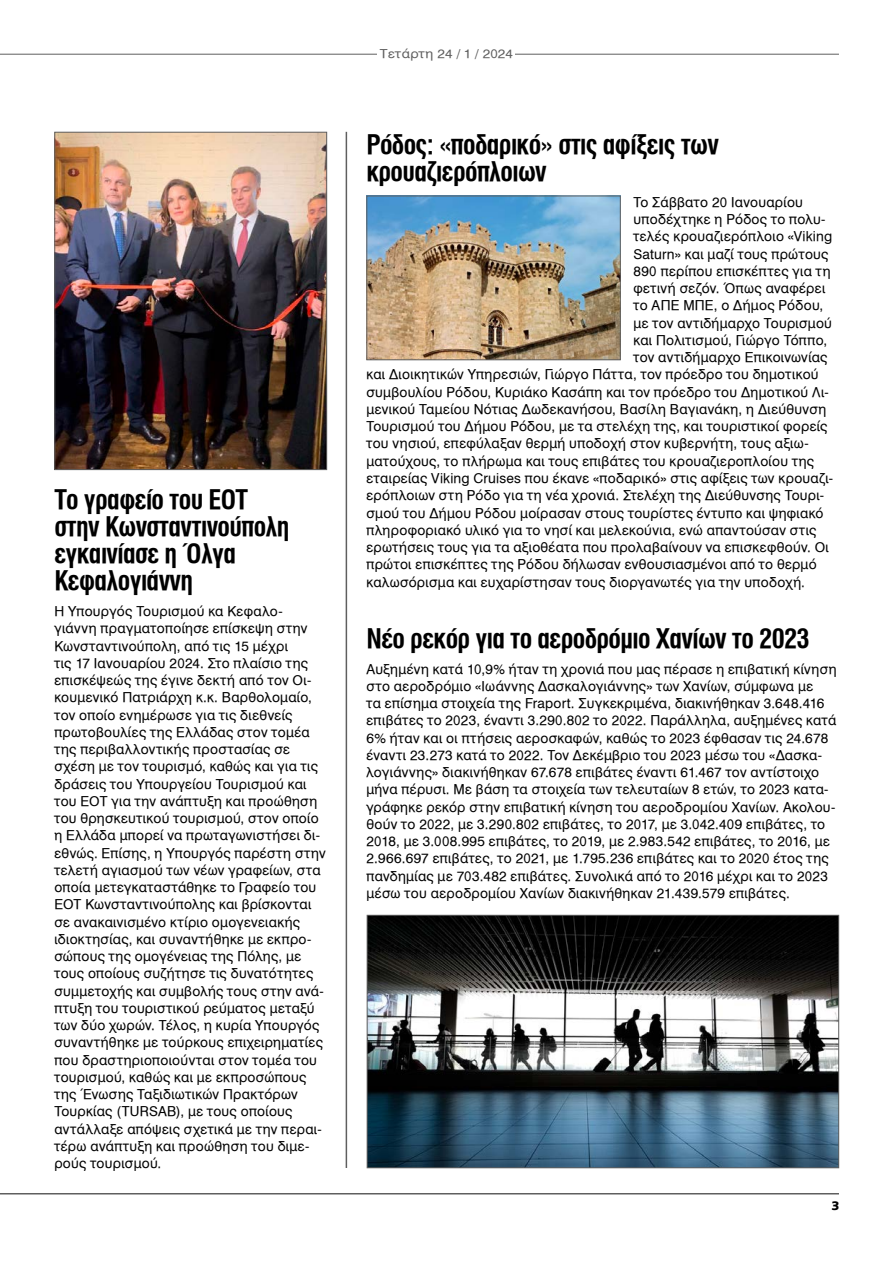
<style>
.page{position:relative;width:893px;height:1263px;background:#fff}
.page>*{position:absolute;margin:0;border:0;box-sizing:border-box;transform-origin:0 0}
.t1{font:27px/27px "UB Helvetica Cond Bold";letter-spacing:-.025em;color:#000}
.t2{font:13.5px/17.2px "UB Helvetica";letter-spacing:.02em;color:#000}
.t3{font:12.15px "UB Helvetica";letter-spacing:.025em;color:#5f5f5f;scale:1.11 1}
.t4{font:900 12.15px "PF Catalog";color:#000;scale:1.11 1}
</style>
<div class="page">
<hr style="left:0;top:54px;width:839px;height:1px;background:#5f5f5f">
<hr style="left:0;top:1193px;width:839px;height:1px;background:#5f5f5f">
<hr style="left:346px;top:132px;width:1px;height:1036px;background:#5f5f5f">
<img style="left:56px;top:134px;width:269px;height:334px">
<div style="left:54px;top:132px;width:273px;height:338px;border:1px solid #5f5f5f"></div>
<img style="left:368px;top:198px;width:251px;height:160px">
<div style="left:366px;top:196px;width:255px;height:164px;border:1px solid #5f5f5f"></div>
<img style="left:369px;top:917px;width:468px;height:249px">
<div style="left:367px;top:915px;width:472px;height:253px;border:1px solid #5f5f5f"></div>
<div style="left:378px;top:48px;width:137px;height:10px;background:#fff"></div>
<h1 class="t1" style="left:54px;top:487px;width:237px">Το γραφείο του ΕΟΤ στην Κωνσταντινούπολη εγκαινίασε η Όλγα<br>Κεφαλογιάννη</h1>
<p class="t2" style="left:54px;top:603px;width:273px">Η Υπουργός Τουρισμού κα Κεφαλο&shy;γιάννη πραγματοποίησε επίσκεψη στην Κωνσταντινούπολη, από τις 15 μέχρι<br>τις 17 Ιανουαρίου 2024. Στο πλαίσιο της επισκέψεώς της έγινε δεκτή από τον Οι&shy;κουμενικό Πατριάρχη κ.κ. Βαρθολομαίο, τον οποίο ενημέρωσε για τις διεθνείς πρωτοβουλίες της Ελλάδας στον τομέα της περιβαλλοντικής προστασίας σε σχέση με τον τουρισμό, καθώς και για τις δράσεις του Υπουργείου Τουρισμού και του ΕΟΤ για την ανάπτυξη και προώθηση του θρησκευτικού τουρισμού, στον οποίο η Ελλάδα μπορεί να πρωταγωνιστήσει δι&shy;εθνώς. Επίσης, η Υπουργός παρέστη στην τελετή αγιασμού των νέων γραφείων, στα οποία μετεγκαταστάθηκε το Γραφείο του ΕΟΤ Κωνσταντινούπολης και βρίσκονται σε ανακαινισμένο κτίριο ομογενειακής ιδιοκτησίας, και συναντήθηκε με εκπρο&shy;σώπους της ομογένειας της Πόλης, με τους οποίους συζήτησε τις δυνατότητες συμμετοχής και συμβολής τους στην ανά&shy;πτυξη του τουριστικού ρεύματος μεταξύ των δύο χωρών. Τέλος, η κυρία Υπουργός συναντήθηκε με τούρκους επιχειρηματίες που δραστηριοποιούνται στον τομέα του τουρισμού, καθώς και με εκπροσώπους της Ένωσης Ταξιδιωτικών Πρακτόρων Τουρκίας (TURSAB), με τους οποίους αντάλλαξε απόψεις σχετικά με την περαι&shy;τέρω ανάπτυξη και προώθηση του διμε&shy;ρούς τουρισμού.</p>
<p class="t3" style="left:380px;top:47px;width:121px">Τετάρτη 24 / 1 / 2024</p>
<h1 class="t1" style="left:366px;top:131px;width:354px">Ρόδος: «ποδαρικό» στις αφίξεις των κρουαζιερόπλοιων</h1>
<p class="t2" style="left:633px;top:194px;width:171px">Το Σάββατο 20 Ιανουαρίου</p>
<p class="t2" style="left:633px;top:211px;width:194px">υποδέχτηκε η Ρόδος το πολυ-</p>
<p class="t2" style="left:633px;top:228px;width:200px">τελές κρουαζιερόπλοιο «Viking</p>
<p class="t2" style="left:633px;top:245px;width:197px">Saturn» και μαζί τους πρώτους</p>
<p class="t2" style="left:633px;top:263px;width:199px">890 περίπου επισκέπτες για τη</p>
<p class="t2" style="left:633px;top:280px;width:193px">φετινή σεζόν. Όπως αναφέρει</p>
<p class="t2" style="left:633px;top:297px;width:191px">το ΑΠΕ ΜΠΕ, ο Δήμος Ρόδου,</p>
<p class="t2" style="left:633px;top:314px;width:200px">με τον αντιδήμαρχο Τουρισμού</p>
<p class="t2" style="left:633px;top:332px;width:195px">και Πολιτισμού, Γιώργο Τόππο,</p>
<p class="t2" style="left:633px;top:349px;width:196px">τον αντιδήμαρχο Επικοινωνίας</p>
<p class="t2" style="left:366px;top:366px;width:454px">και Διοικητικών Υπηρεσιών, Γιώργο Πάττα, τον πρόεδρο του δημοτικού</p>
<p class="t2" style="left:366px;top:383px;width:464px">συμβουλίου Ρόδου, Κυριάκο Κασάπη και τον πρόεδρο του Δημοτικού Λι-</p>
<p class="t2" style="left:366px;top:401px;width:461px">μενικού Ταμείου Νότιας Δωδεκανήσου, Βασίλη Βαγιανάκη, η Διεύθυνση</p>
<p class="t2" style="left:366px;top:418px;width:463px">Τουρισμού του Δήμου Ρόδου, με τα στελέχη της, και τουριστικοί φορείς</p>
<p class="t2" style="left:366px;top:435px;width:444px">του νησιού, επεφύλαξαν θερμή υποδοχή στον κυβερνήτη, τους αξιω-</p>
<p class="t2" style="left:366px;top:452px;width:449px">ματούχους, το πλήρωμα και τους επιβάτες του κρουαζιεροπλοίου της</p>
<p class="t2" style="left:366px;top:470px;width:468px">εταιρείας Viking Cruises που έκανε «ποδαρικό» στις αφίξεις των κρουαζι-</p>
<p class="t2" style="left:366px;top:487px;width:459px">ερόπλοιων στη Ρόδο για τη νέα χρονιά. Στελέχη της Διεύθυνσης Τουρι-</p>
<p class="t2" style="left:366px;top:504px;width:459px">σμού του Δήμου Ρόδου μοίρασαν στους τουρίστες έντυπο και ψηφιακό</p>
<p class="t2" style="left:366px;top:521px;width:452px">πληροφοριακό υλικό για το νησί και μελεκούνια, ενώ απαντούσαν στις</p>
<p class="t2" style="left:366px;top:539px;width:464px">ερωτήσεις τους για τα αξιοθέατα που προλαβαίνουν να επισκεφθούν. Οι</p>
<p class="t2" style="left:366px;top:556px;width:452px">πρώτοι επισκέπτες της Ρόδου δήλωσαν ενθουσιασμένοι από το θερμό</p>
<p class="t2" style="left:366px;top:573px;width:440px">καλωσόρισμα και ευχαρίστησαν τους διοργανωτές για την υποδοχή.</p>
<h1 class="t1" style="left:366px;top:625px;width:445px">Νέο ρεκόρ για το αεροδρόμιο Χανίων το 2023</h1>
<p class="t2" style="left:366px;top:660px;width:472px">Αυξημένη κατά 10,9% ήταν τη χρονιά που μας πέρασε η επιβατική κίνηση στο αεροδρόμιο «Ιωάννης Δασκαλογιάννης» των Χανίων, σύμφωνα με<br>τα επίσημα στοιχεία της Fraport. Συγκεκριμένα, διακινήθηκαν 3.648.416 επιβάτες το 2023, έναντι 3.290.802 το 2022. Παράλληλα, αυξημένες κατά 6% ήταν και οι πτήσεις αεροσκαφών, καθώς το 2023 έφθασαν τις 24.678 έναντι 23.273 κατά το 2022. Τον Δεκέμβριο του 2023 μέσω του «Δασκα&shy;λογιάννης» διακινήθηκαν 67.678 επιβάτες έναντι 61.467 τον αντίστοιχο μήνα πέρυσι. Με βάση τα στοιχεία των τελευταίων 8 ετών, το 2023 κατα&shy;γράφηκε ρεκόρ στην επιβατική κίνηση του αεροδρομίου Χανίων. Ακολου&shy;θούν το 2022, με 3.290.802 επιβάτες, το 2017, με 3.042.409 επιβάτες, το 2018, με 3.008.995 επιβάτες, το 2019, με 2.983.542 επιβάτες, το 2016, με 2.966.697 επιβάτες, το 2021, με 1.795.236 επιβάτες και το 2020 έτος της πανδημίας με 703.482 επιβάτες. Συνολικά από το 2016 μέχρι και το 2023 μέσω του αεροδρομίου Χανίων διακινήθηκαν 21.439.579 επιβάτες.</p>
<p class="t4" style="left:831px;top:1198px;width:9px">3</p>
</div>
